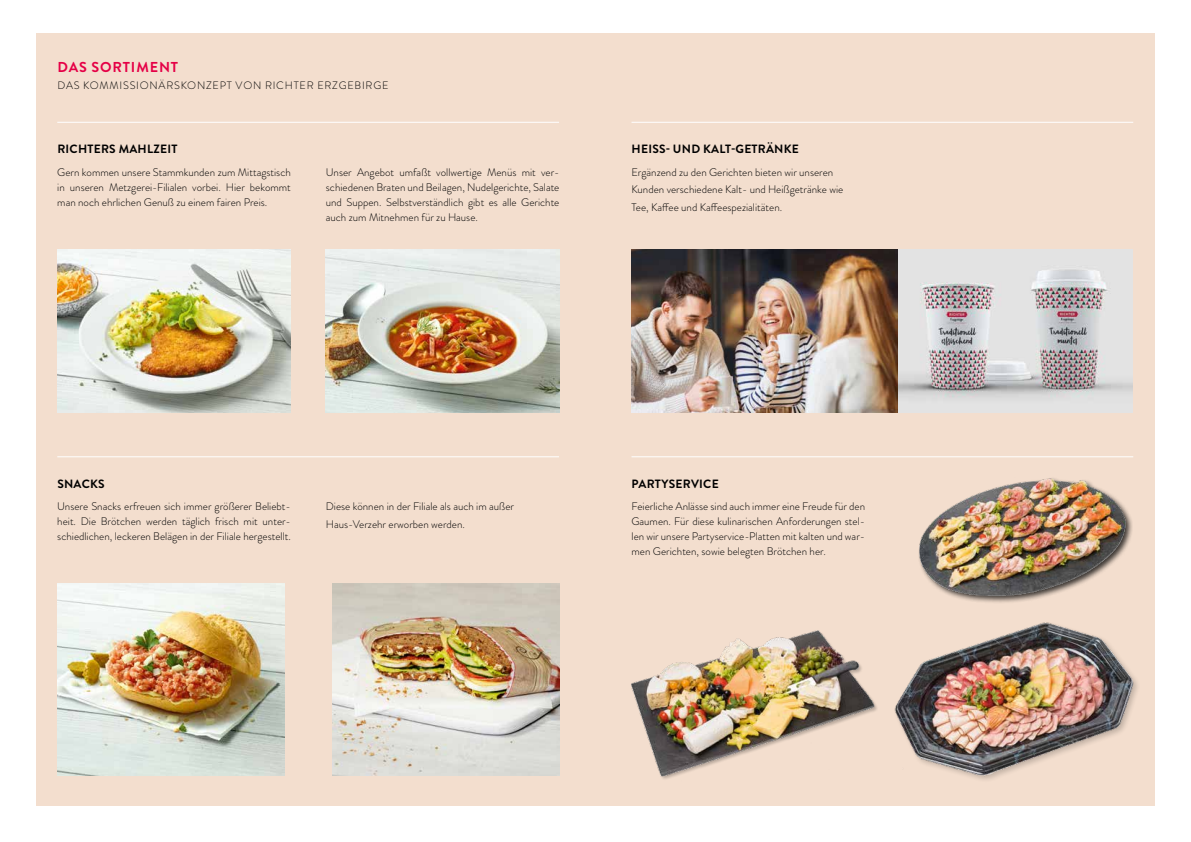
<style>
.page{position:relative;width:1191px;height:842px;background:#fff}
.page>*{position:absolute;margin:0;border:0;box-sizing:border-box;transform-origin:0 0}
.t1{font:700 14.4px "Brandon Grotesque";letter-spacing:.06em;color:#e50046}
.t2{font:700 12px "Brandon Grotesque";letter-spacing:.02em;color:#000}
.t3{font:300 11px/15px "Brandon Grotesque";color:#000;text-align:justify}
.t4{font:300 10.8px "Brandon Grotesque";letter-spacing:.07em;color:#000}
</style>
<div class="page">
<div style="left:36px;top:34px;width:1119px;height:772px;background:#f3dece"></div>
<img style="left:894px;top:622px;width:244px;height:158px">
<img style="left:57px;top:249px;width:234px;height:164px">
<img style="left:326px;top:249px;width:233px;height:164px">
<img style="left:631px;top:249px;width:267px;height:164px">
<hr style="left:57px;top:122px;width:502px;height:1px;background:#fff">
<hr style="left:631px;top:122px;width:502px;height:1px;background:#fff">
<hr style="left:57px;top:456px;width:502px;height:1px;background:#fff">
<hr style="left:631px;top:456px;width:502px;height:1px;background:#fff">
<img style="left:57px;top:583px;width:227px;height:192px">
<img style="left:631px;top:630px;width:244px;height:149px">
<img style="left:920px;top:478px;width:212px;height:125px">
<img style="left:332px;top:583px;width:227px;height:192px">
<img style="left:898px;top:249px;width:234px;height:164px">
<h1 class="t1" style="left:57px;top:57px;width:122px">DAS SORTIMENT</h1>
<p class="t4" style="left:57px;top:78px;width:333px">DAS KOMMISSIONÄRSKONZEPT VON RICHTER ERZGEBIRGE</p>
<p class="t2" style="left:57px;top:140px;width:122px">RICHTERS MAHLZEIT</p>
<p class="t2" style="left:631px;top:140px;width:169px">HEISS- UND KALT-GETRÄNKE</p>
<p class="t3" style="left:57px;top:164px;width:235px">Gern kommen unsere Stammkunden zum Mittagstisch in unseren Metzgerei-Filialen vorbei. Hier bekommt man noch ehrlichen Genuß zu einem fairen Preis.</p>
<p class="t3" style="left:326px;top:164px;width:235px">Unser Angebot umfaßt vollwertige Menüs mit ver&shy;schiedenen Braten und Beilagen, Nudelgerichte, Salate und Suppen. Selbstverständlich gibt es alle Gerichte auch zum Mitnehmen für zu Hause.</p>
<p class="t3" style="left:631px;top:163px;width:213px;line-height:17.8px;text-align:left">Ergänzend zu den Gerichten bieten wir unseren<br>Kunden verschiedene Kalt- und Heißgetränke wie<br>Tee, Kaffee und Kaffeespezialitäten.</p>
<p class="t2" style="left:57px;top:475px;width:49px">SNACKS</p>
<p class="t2" style="left:631px;top:475px;width:89px">PARTYSERVICE</p>
<p class="t3" style="left:57px;top:499px;width:235px">Unsere Snacks erfreuen sich immer größerer Beliebt&shy;heit. Die Brötchen werden täglich frisch mit unter&shy;schiedlichen, leckeren Belägen in der Filiale hergestellt.</p>
<p class="t3" style="left:326px;top:497px;width:190px;line-height:17.8px">Diese können in der Filiale als auch im außer<br>Haus-Verzehr erworben werden.</p>
<p class="t3" style="left:631px;top:499px;width:235px">Feierliche Anlässe sind auch immer eine Freude für den Gaumen. Für diese kulinarischen Anforderungen stel&shy;len wir unsere Partyservice-Platten mit kalten und war&shy;men Gerichten, sowie belegten Brötchen her.</p>
</div>
